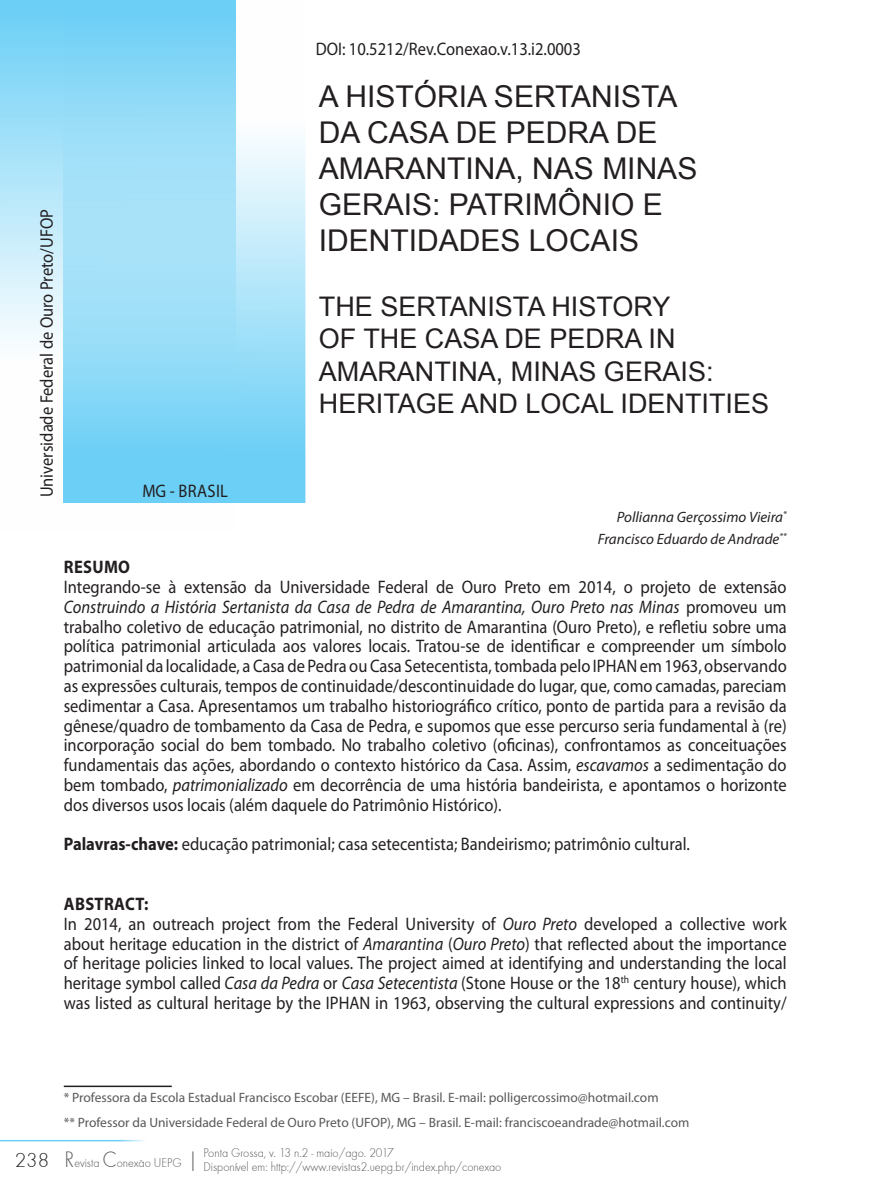
<style>
.page{position:relative;width:893px;height:1191px;background:#fff}
.page>*{position:absolute;margin:0;border:0;box-sizing:border-box;transform-origin:0 0}
.t1{font:30px/36px "Arial";color:#231f20}
.t2{font:27px/32.4px "Arial";color:#231f20}
.t3{font:18.15px/19.8px "Myriad Pro";color:#231f20;text-align:justify;scale:.91 1}
.t4{font:18.15px "Myriad Pro";letter-spacing:.02em;color:#231f20;scale:.91 1}
.t5{font:700 18.15px "Myriad Pro";letter-spacing:.02em;color:#231f20;scale:.91 1}
.t6{font:italic 15px/22.2px "Myriad Pro";color:#231f20;text-align:right}
.t7{font:13.5px/25.2px "Myriad Pro";color:#57585a}
.t8{font:13.2px/14.4px "Futura TEE Ligh";color:#57585a;scale:.91 1}
.s1{font-style:italic}
.s2{font-weight:700}
.s3{font-size:23.1px}
.s4{font-size:21px;color:#231f20}
</style>
<div class="page">
<svg style="left:0;top:0;width:63px;height:341px;background:#aee4f9"></svg>
<svg style="left:63px;top:0;width:242px;height:503px;background:#9bdef8"></svg>
<hr style="left:0;top:1139px;width:149px;height:2px;background:#6bcff6">
<hr style="left:64px;top:1085px;width:108px;height:2px;background:#231f20">
<p class="t3" style="left:36px;top:497px;width:318px;rotate:-90deg">Universidade Federal de Ouro Preto/UFOP</p>
<p class="t3" style="left:316px;top:39px;width:293px">DOI: 10.5212/Rev.Conexao.v.13.i2.0003</p>
<h1 class="t1" style="left:319px;top:79px;width:380px">A HISTÓRIA SERTANISTA<br>DA CASA DE PEDRA DE<br>AMARANTINA, NAS MINAS<br>GERAIS: PATRIMÔNIO E<br>IDENTIDADES LOCAIS</h1>
<p class="t4" style="left:142px;top:480px;width:96px">MG - BRASIL</p>
<h2 class="t2" style="left:319px;top:290px;width:452px">THE SERTANISTA HISTORY<br>OF THE CASA DE PEDRA IN<br>AMARANTINA, MINAS GERAIS:<br>HERITAGE AND LOCAL IDENTITIES</h2>
<p class="t6" style="left:598px;top:506px;width:190px">Pollianna Gerçossimo Vieira<sup>*<br></sup>Francisco Eduardo de Andrade<sup>**</sup></p>
<p class="t5" style="left:64px;top:555px;width:74px">RESUMO</p>
<p class="t3" style="left:64px;top:576px;width:796px">Integrando-se à extensão da Universidade Federal de Ouro Preto em 2014, o projeto de extensão <span class="s1">Construindo a História Sertanista da Casa de Pedra de Amarantina, Ouro Preto nas Minas</span> promoveu um trabalho coletivo de educação patrimonial, no distrito de Amarantina (Ouro Preto), e refletiu sobre uma política patrimonial articulada aos valores locais. Tratou-se de identificar e compreender um símbolo patrimonial da localidade, a Casa de Pedra ou Casa Setecentista, tombada pelo IPHAN em 1963, observando as expressões culturais, tempos de continuidade/descontinuidade do lugar, que, como camadas, pareciam sedimentar a Casa. Apresentamos um trabalho historiográfico crítico, ponto de partida para a revisão da gênese/quadro de tombamento da Casa de Pedra, e supomos que esse percurso seria fundamental à (re) incorporação social do bem tombado. No trabalho coletivo (oficinas), confrontamos as conceituações fundamentais das ações, abordando o contexto histórico da Casa. Assim, <span class="s1">escavamos</span> a sedimentação do bem tombado, <span class="s1">patrimonializado</span> em decorrência de uma história bandeirista, e apontamos o horizonte dos diversos usos locais (além daquele do Patrimônio Histórico).</p>
<p class="t3" style="left:64px;top:834px;width:689px"><span class="s2">Palavras-chave:</span> educação patrimonial; casa setecentista; Bandeirismo; patrimônio cultural.</p>
<p class="t3" style="left:64px;top:893px;width:796px;text-align:left"><span class="s2">ABSTRACT:<br></span>In 2014, an outreach project from the Federal University of <span class="s1">Ouro Preto</span> developed a collective work about heritage education in the district of <span class="s1">Amarantina</span> (<span class="s1">Ouro Preto</span>) that reflected about the importance of heritage policies linked to local values. The project aimed at identifying and understanding the local heritage symbol called <span class="s1">Casa da Pedra</span> or <span class="s1">Casa Setecentista</span> (Stone House or the 18<sup>th</sup> century house), which was listed as cultural heritage by the IPHAN in 1963, observing the cultural expressions and continuity/</p>
<p class="t7" style="left:64px;top:1084px;width:627px">* Professora da Escola Estadual Francisco Escobar (EEFE), MG – Brasil. E-mail: polligercossimo@hotmail.com<br>** Professor da Universidade Federal de Ouro Preto (UFOP), MG – Brasil. E-mail: franciscoeandrade@hotmail.com</p>
<p class="t8" style="left:203px;top:1145px;width:329px;text-indent:-63px">- <span class="s3">|</span> Ponta Grossa, v. 13 n.2 - maio/ago. 2017<br>Disponível em: http://www.revistas2.uepg.br/index.php/conexao</p>
<p class="t8" style="left:15px;top:1155px;width:185px"><span class="s4">238</span> <span class="s3">R</span>evista <span class="s3">C</span>onexao UEPG</p>
</div>
